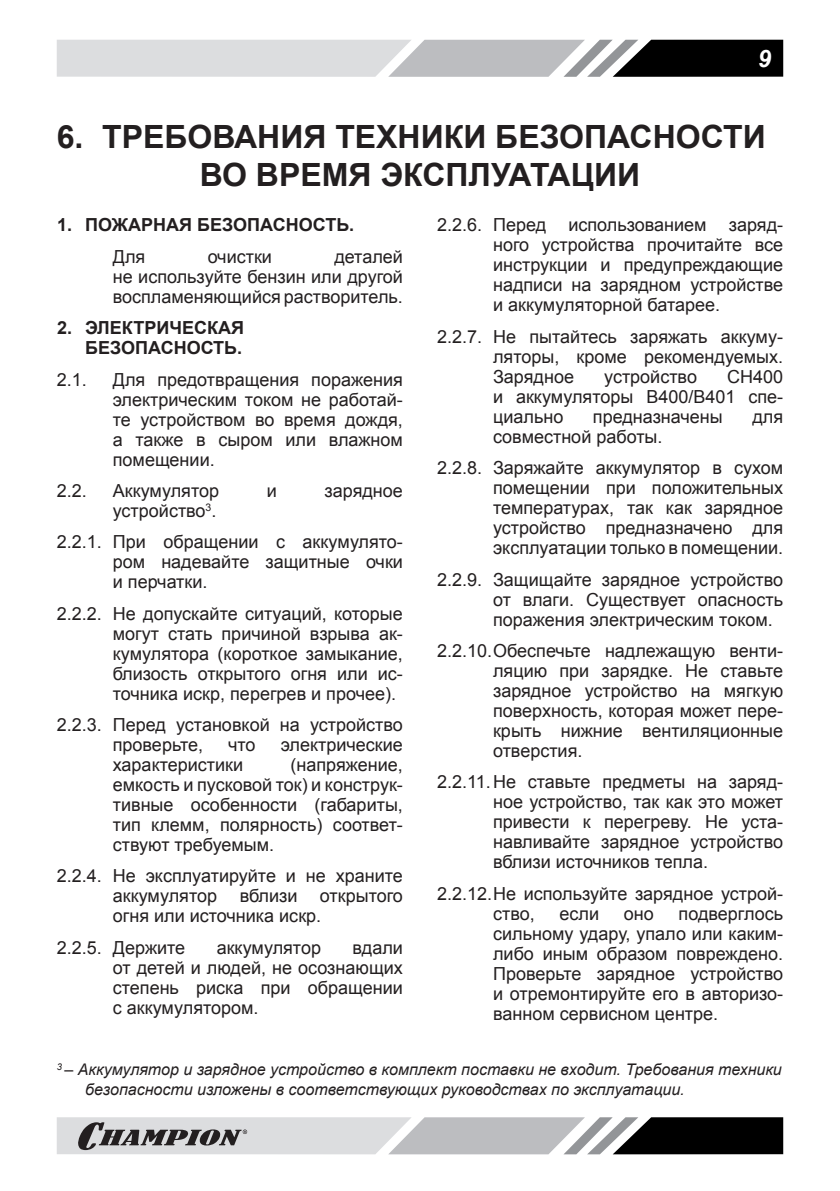
<style>
.page{position:relative;width:840px;height:1191px;background:#fff}
.page>*{position:absolute;margin:0;border:0;box-sizing:border-box;transform-origin:0 0}
.t1{font:700 32px/38.4px "Arial";color:#231f20;text-align:center}
.t2{font:italic 700 24px "Arial";color:#fff}
.p_list2{font:18px/20px "Arial";color:#231f20;text-align:justify}
.p_list_H{font:700 18px/20px "Arial";color:#231f20;text-align:right}
.table{font:italic 16px/19.2px "Arial";color:#231f20}
</style>
<div class="page">
<svg style="left:57px;top:40px;width:725px;height:37px;background:#a7a8aa"></svg>
<svg style="left:57px;top:1117px;width:725px;height:37px;background:#9c9d9e"></svg>
<h2 class="t2" style="left:757px;top:42px;width:15px">9</h2>
<p class="t1" style="left:57px;top:119px;width:710px">6. ТРЕБОВАНИЯ ТЕХНИКИ БЕЗОПАСНОСТИ<br>ВО ВРЕМЯ ЭКСПЛУАТАЦИИ</p>
<p class="p_list_H" style="left:57px;top:216px;width:298px">1. ПОЖАРНАЯ БЕЗОПАСНОСТЬ.</p>
<p class="p_list2" style="left:113px;top:247px;width:34px">Для</p>
<p class="p_list2" style="left:207px;top:247px;width:66px">очистки</p>
<p class="p_list2" style="left:493px;top:215px;width:291px;text-indent:-56px">2.2.6. Перед использованием заряд&shy;ного устройства прочитайте все инструкции и предупреждающие надписи на зарядном устройстве и аккумуляторной батарее.</p>
<p class="p_list2" style="left:493px;top:327px;width:291px;text-indent:-56px">2.2.7. Не пытайтесь заряжать аккуму&shy;ляторы, кроме рекомендуемых.<br>Зарядное</p>
<p class="p_list2" style="left:113px;top:247px;width:291px;text-indent:221px">деталей не используйте бензин или другой воспламеняющийся растворитель.</p>
<p class="p_list_H" style="left:57px;top:318px;width:188px">2. ЭЛЕКТРИЧЕСКАЯ<br>БЕЗОПАСНОСТЬ.</p>
<p class="p_list2" style="left:57px;top:369px;width:32px">2.1.</p>
<p class="p_list2" style="left:113px;top:369px;width:291px">Для предотвращения поражения электрическим током не работай&shy;те устройством во время дождя, а также в сыром или влажном помещении.</p>
<p class="p_list2" style="left:57px;top:481px;width:32px">2.2.</p>
<p class="p_list2" style="left:113px;top:481px;width:108px">Аккумулятор</p>
<p class="p_list2" style="left:267px;top:481px;width:12px">и</p>
<p class="p_list2" style="left:324px;top:481px;width:80px">зарядное</p>
<p class="p_list2" style="left:113px;top:501px;width:105px">устройство<sup>3</sup>.</p>
<p class="p_list2" style="left:113px;top:532px;width:291px;text-indent:-56px">2.2.1. При обращении с аккумулято&shy;ром надевайте защитные очки и перчатки.</p>
<p class="p_list2" style="left:113px;top:603px;width:291px;text-indent:-56px">2.2.2. Не допускайте ситуаций, которые могут стать причиной взрыва ак&shy;кумулятора (короткое замыкание, близость открытого огня или ис&shy;точника искр, перегрев и прочее).</p>
<p class="p_list2" style="left:113px;top:715px;width:291px;text-indent:-56px">2.2.3. Перед установкой на устройство проверьте,</p>
<p class="p_list2" style="left:493px;top:367px;width:291px;text-indent:234px">СH400 и аккумуляторы B400/B401 спе&shy;циально</p>
<p class="p_list2" style="left:604px;top:367px;width:94px">устройство</p>
<p class="p_list2" style="left:592px;top:407px;width:131px">предназначены</p>
<p class="p_list2" style="left:752px;top:407px;width:32px">для</p>
<p class="p_list2" style="left:493px;top:427px;width:171px">совместной работы.</p>
<p class="p_list2" style="left:493px;top:458px;width:291px;text-indent:-56px">2.2.8. Заряжайте аккумулятор в сухом помещении при положительных температурах, так как зарядное устройство предназначено для эксплуатации только в помещении.</p>
<p class="p_list2" style="left:493px;top:569px;width:291px;text-indent:-56px">2.2.9. Защищайте зарядное устройство от влаги. Существует опасность поражения электрическим током.</p>
<p class="p_list2" style="left:493px;top:641px;width:291px;text-indent:-56px">2.2.10. Обеспечьте надлежащую венти&shy;ляцию при зарядке. Не ставьте зарядное устройство на мягкую поверхность, которая может пере&shy;крыть нижние вентиляционные отверстия.</p>
<p class="p_list2" style="left:493px;top:772px;width:291px;text-indent:-56px">2.2.11. Не ставьте предметы на заряд&shy;ное устройство, так как это может привести к перегреву. Не уста&shy;навливайте зарядное устройство вблизи источников тепла.</p>
<p class="p_list2" style="left:493px;top:883px;width:291px;text-indent:-56px">2.2.12. Не используйте зарядное устрой&shy;ство,</p>
<p class="p_list2" style="left:228px;top:735px;width:29px">что</p>
<p class="p_list2" style="left:280px;top:735px;width:124px">электрические</p>
<p class="p_list2" style="left:113px;top:755px;width:132px">характеристики</p>
<p class="p_list2" style="left:113px;top:755px;width:291px;text-indent:178px">(напряжение, емкость и пусковой ток) и конструк&shy;тивные особенности (габариты, тип клемм, полярность) соответ&shy;ствуют требуемым.</p>
<p class="p_list2" style="left:113px;top:866px;width:291px;text-indent:-56px">2.2.4. Не эксплуатируйте и не храните аккумулятор вблизи открытого огня или источника искр.</p>
<p class="p_list2" style="left:57px;top:937px;width:130px">2.2.5. Держите</p>
<p class="p_list2" style="left:216px;top:937px;width:106px">аккумулятор</p>
<p class="p_list2" style="left:493px;top:903px;width:291px;text-indent:185px">подверглось сильному удару, упало или каким&shy;либо иным образом повреждено.<br>Проверьте зарядное устройство и отремонтируйте его в авторизо&shy;ванном сервисном центре.</p>
<p class="table" style="left:85px;top:1060px;width:697px;text-indent:-28px"><sup>3</sup> – Аккумулятор и зарядное устройство в комплект поставки не входит. Требования техники безопасности изложены в соответствующих руководствах по эксплуатации.</p>
<p class="p_list2" style="left:559px;top:903px;width:41px">если</p>
<p class="p_list2" style="left:623px;top:903px;width:31px">оно</p>
<p class="p_list2" style="left:113px;top:937px;width:291px;text-indent:239px">вдали от детей и людей, не осознающих степень риска при обращении с аккумулятором.</p>
</div>
